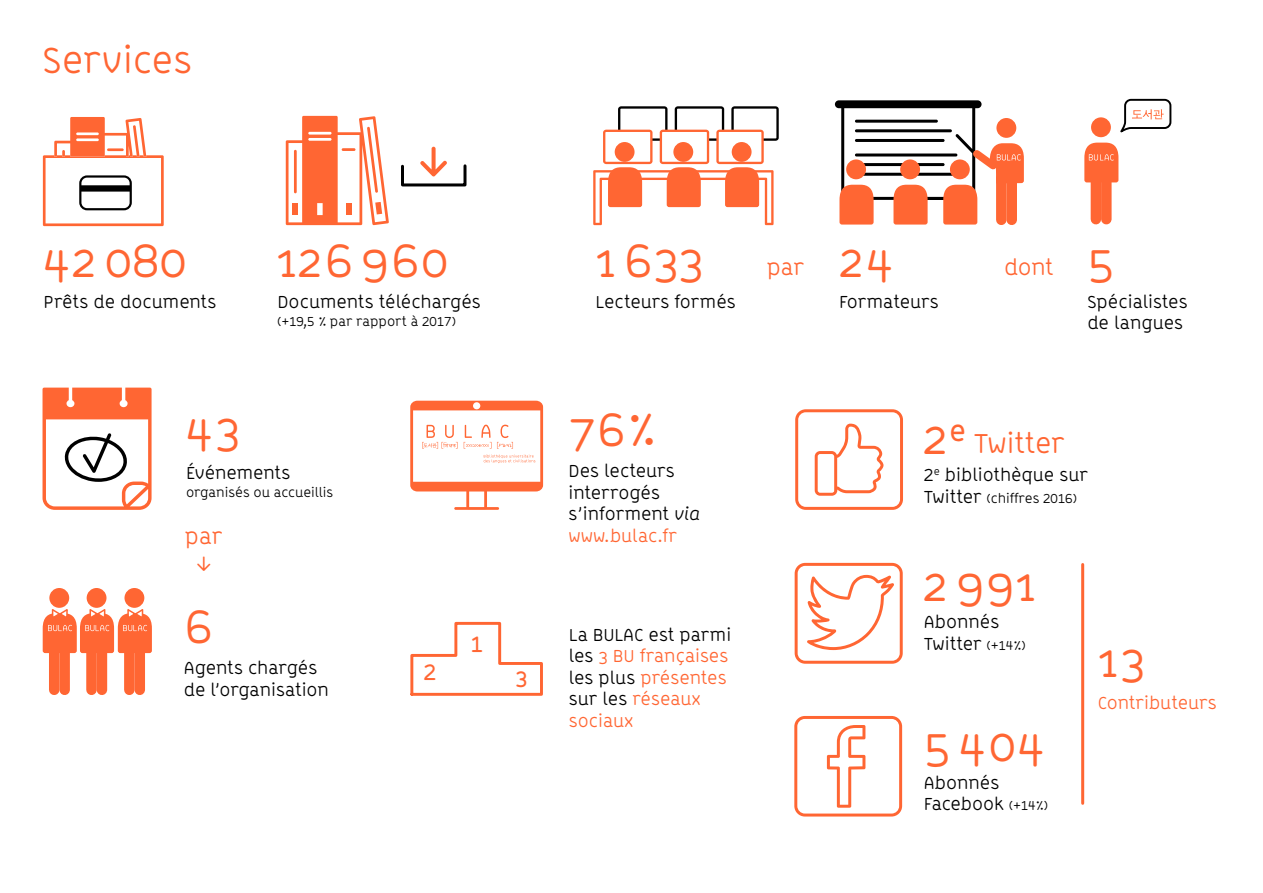
<style>
.page{position:relative;width:1263px;height:893px;background:#fff}
.page>*{position:absolute;margin:0;border:0;box-sizing:border-box;transform-origin:0 0}
.t1{font:48.45px "ABB Line";color:#f63}
.t2{font:37.5px "ABB Line";color:#f63}
.t3{font:28.2px "ABB Line";letter-spacing:-.005em;color:#f63}
.t4{font:22.5px/27px "ABB Line";letter-spacing:-.005em;color:#f63;text-align:center}
.t5{font:700 22.5px "ABB Line";color:#f63}
.t6{font:18px/21.6px "ABB Line";color:#000}
.t7{font:18px/21.6px "ABB Line";color:#f63}
.t8{font:13.5px "ABB Line";color:#000}
.s1{font-style:italic}
.s2{color:#f63}
.s3{color:#000}
.s4{font-size:48.45px}
.s5{font-size:18px}
.s6{font-size:13.5px}
</style>
<div class="page">
<svg style="left:286px;top:116px;width:103px;height:109px"></svg>
<svg style="left:593px;top:106px;width:186px;height:119px"></svg>
<div style="left:1091px;top:117px;width:20px;height:20px;background:#f63;border-radius:50%"></div>
<div style="left:1091px;top:177px;width:10px;height:42px;background:#f63"></div>
<div style="left:1101px;top:177px;width:10px;height:42px;background:#f63"></div>
<svg style="left:835px;top:100px;width:189px;height:125px"></svg>
<svg style="left:1084px;top:143px;width:34px;height:39px"></svg>
<svg style="left:1120px;top:98px;width:52px;height:35px"></svg>
<div style="left:49px;top:588px;width:20px;height:20px;background:#f63;border-radius:50%"></div>
<div style="left:87px;top:588px;width:19px;height:20px;background:#f63;border-radius:50%"></div>
<div style="left:124px;top:588px;width:20px;height:20px;background:#f63;border-radius:50%"></div>
<div style="left:49px;top:648px;width:10px;height:42px;background:#f63"></div>
<div style="left:86px;top:648px;width:11px;height:42px;background:#f63"></div>
<div style="left:124px;top:648px;width:11px;height:42px;background:#f63"></div>
<div style="left:59px;top:648px;width:11px;height:42px;background:#f63"></div>
<div style="left:97px;top:648px;width:10px;height:42px;background:#f63"></div>
<div style="left:135px;top:648px;width:10px;height:42px;background:#f63"></div>
<svg style="left:43px;top:388px;width:109px;height:122px"></svg>
<svg style="left:410px;top:401px;width:133px;height:109px"></svg>
<svg style="left:420px;top:147px;width:27px;height:29px"></svg>
<svg style="left:43px;top:117px;width:121px;height:109px"></svg>
<div style="left:401px;top:164px;width:65px;height:22px;border:3px solid #000"></div>
<svg style="left:43px;top:609px;width:109px;height:44px"></svg>
<svg style="left:795px;top:563px;width:108px;height:101px"></svg>
<svg style="left:794px;top:716px;width:108px;height:100px"></svg>
<svg style="left:795px;top:409px;width:108px;height:101px"></svg>
<hr style="left:1081px;top:564px;width:3px;height:239px;background:#f63">
<svg style="left:410px;top:621px;width:133px;height:75px"></svg>
<h2 class="t2" style="left:43px;top:36px;width:151px">Services</h2>
<h1 class="t1" style="left:43px;top:229px;width:146px">42080</h1>
<h1 class="t1" style="left:276px;top:229px;width:174px">126960</h1>
<p class="t6" style="left:44px;top:290px;width:174px">Prêts de documents</p>
<p class="t6" style="left:277px;top:290px;width:205px">Documents téléchargés</p>
<p class="t8" style="left:277px;top:312px;width:180px">(+19,5 % par rapport à 2017)</p>
<h1 class="t1" style="left:185px;top:399px;width:56px">43</h1>
<p class="t6" style="left:186px;top:461px;width:106px">Événements</p>
<p class="t8" style="left:186px;top:483px;width:149px">organisés ou accueillis</p>
<p class="t4" style="left:185px;top:523px;width:39px">par ↓</p>
<h1 class="t1" style="left:184px;top:595px;width:32px">6</h1>
<p class="t6" style="left:184px;top:657px;width:146px">Agents chargés de l’organisation</p>
<p class="t5" style="left:470px;top:630px;width:14px">1</p>
<p class="t5" style="left:424px;top:659px;width:14px">2</p>
<p class="t5" style="left:516px;top:665px;width:14px">3</p>
<h1 class="t1" style="left:595px;top:230px;width:110px">1633</h1>
<h1 class="t1" style="left:840px;top:229px;width:57px">24</h1>
<p class="t4" style="left:767px;top:253px;width:39px">par</p>
<p class="t4" style="left:1004px;top:253px;width:51px">dont</p>
<h1 class="t1" style="left:1087px;top:229px;width:30px">5</h1>
<p class="t6" style="left:595px;top:290px;width:142px">Lecteurs formés</p>
<p class="t6" style="left:1087px;top:290px;width:102px">Spécialistes de langues</p>
<p class="t6" style="left:839px;top:290px;width:101px">Formateurs</p>
<h1 class="t1" style="left:570px;top:399px;width:86px">76%</h1>
<p class="t6" style="left:568px;top:460px;width:133px">Des lecteurs interrogés s’informent <span class="s1">via </span><span class="s2">www.bulac.fr</span></p>
<p class="t7" style="left:569px;top:623px;width:164px"><span class="s3">La BULAC est parmi les</span> 3 BU françaises <span class="s3">les plus</span> présentes <span class="s3">sur les</span> réseaux sociaux</p>
<h3 class="t3" style="left:924px;top:425px;width:142px"><span class="s4">2</span><sup>e</sup> Twitter</h3>
<p class="t6" style="left:924px;top:464px;width:166px">2<sup>e</sup> bibliothèque sur</p>
<p class="t8" style="left:924px;top:490px;width:155px"><span class="s5">Twitter</span> (chiffres 2016)</p>
<h1 class="t1" style="left:924px;top:553px;width:115px">2991</h1>
<p class="t6" style="left:924px;top:611px;width:103px">Abonnés<br>Twitter <span class="s6">(+14%)</span></p>
<h1 class="t1" style="left:924px;top:714px;width:124px">5404</h1>
<p class="t6" style="left:924px;top:771px;width:126px">Abonnés<br>Facebook <span class="s6">(+14%)</span></p>
<h1 class="t1" style="left:1098px;top:629px;width:49px">13</h1>
<p class="t7" style="left:1098px;top:691px;width:120px">Contributeurs</p>
</div>
